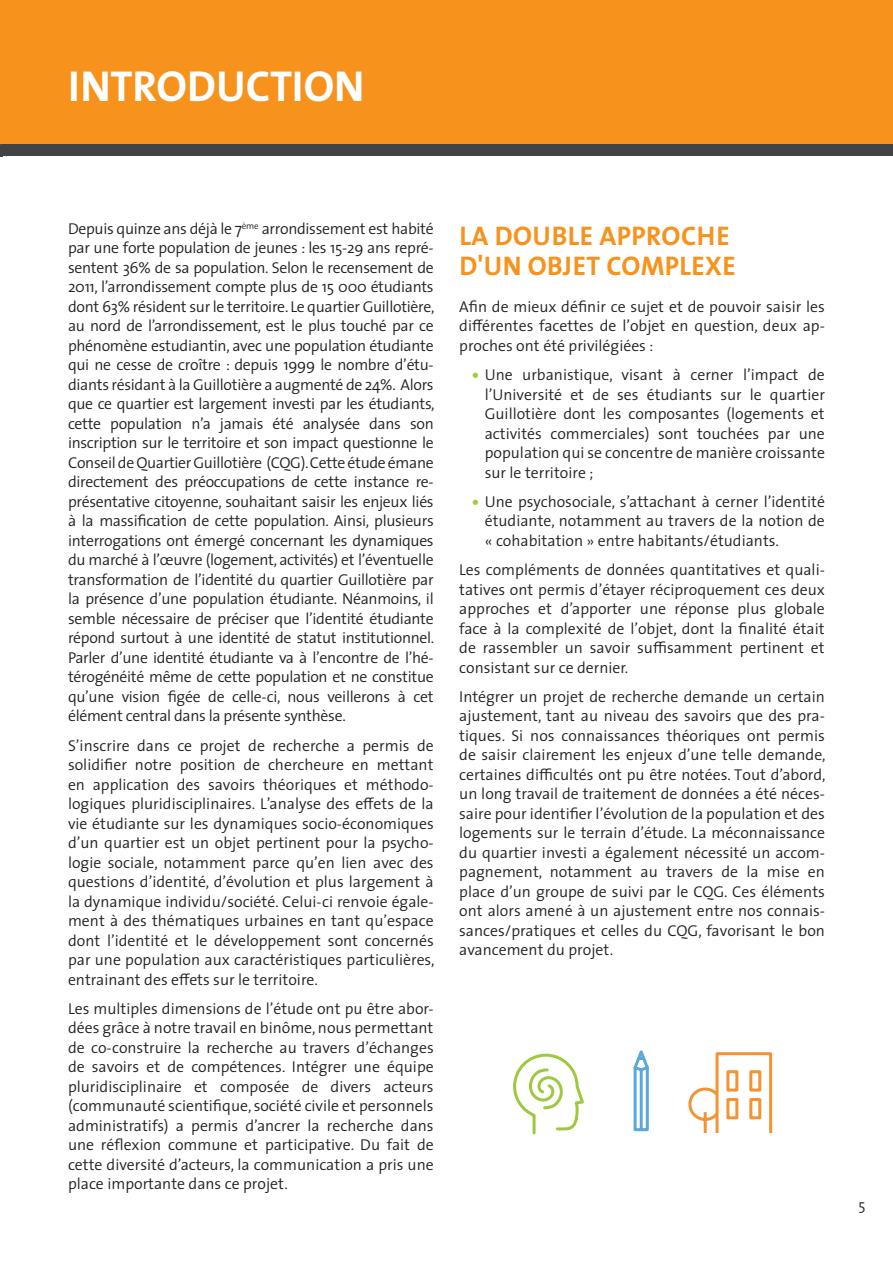
<style>
.page{position:relative;width:893px;height:1263px;background:#fff}
.page>*{position:absolute;margin:0;border:0;box-sizing:border-box;transform-origin:0 0}
._06_GROS_TITRE{font:43.5px "The Sans Bold Caps";color:#fff}
._01_TITRE{font:700 27px/30px "The Sans";letter-spacing:.015em;color:#f7931d}
._00_COURANT{font:300 15.75px/19.5px "The Sans";color:#231f20;text-align:justify}
.t1{font:300 15px "The Sans";color:#231f20}
.s1{font-family:"The Sans Extra Bold Caps";font-weight:400;color:#9ecb3a}
</style>
<div class="page">
<div style="left:0;top:0;width:893px;height:147px;background:#f7931d"></div>
<div style="left:0;top:144px;width:893px;height:12px;background:#414446"></div>
<svg style="left:688px;top:1052px;width:85px;height:81px"></svg>
<svg style="left:633px;top:1050px;width:16px;height:82px"></svg>
<svg style="left:513px;top:1053px;width:71px;height:82px"></svg>
<p class="_06_GROS_TITRE" style="left:68px;top:50px;width:298px">INTRODUCTION</p>
<p class="_00_COURANT" style="left:68px;top:218px;width:368px">Depuis quinze ans déjà le 7<sup>ème</sup> arrondissement est habité par une forte population de jeunes : les 15-29 ans repré&shy;sentent 36% de sa population. Selon le recensement de 2011, l’arrondissement compte plus de 15 000 étudiants dont 63% résident sur le territoire. Le quartier Guillotière, au nord de l’arrondissement, est le plus touché par ce phénomène estudiantin, avec une population étudiante qui ne cesse de croître : depuis 1999 le nombre d’étu&shy;diants résidant à la Guillotière a augmenté de 24%. Alors que ce quartier est largement investi par les étudiants, cette population n’a jamais été analysée dans son inscription sur le territoire et son impact questionne le Conseil de Quartier Guillotière (CQG). Cette étude émane directement des préoccupations de cette instance re&shy;présentative citoyenne, souhaitant saisir les enjeux liés à la massification de cette population. Ainsi, plusieurs interrogations ont émergé concernant les dynamiques du marché à l’œuvre (logement, activités) et l’éventuelle transformation de l’identité du quartier Guillotière par la présence d’une population étudiante. Néanmoins, il semble nécessaire de préciser que l’identité étudiante répond surtout à une identité de statut institutionnel.<br>Parler d’une identité étudiante va à l’encontre de l’hé&shy;térogénéité même de cette population et ne constitue qu’une vision figée de celle-ci, nous veillerons à cet élément central dans la présente synthèse.</p>
<p class="_00_COURANT" style="left:68px;top:735px;width:368px">S’inscrire dans ce projet de recherche a permis de solidifier notre position de chercheure en mettant en application des savoirs théoriques et méthodo&shy;logiques pluridisciplinaires. L’analyse des effets de la vie étudiante sur les dynamiques socio-économiques d’un quartier est un objet pertinent pour la psycho&shy;logie sociale, notamment parce qu’en lien avec des questions d’identité, d’évolution et plus largement à la dynamique individu/société. Celui-ci renvoie égale&shy;ment à des thématiques urbaines en tant qu’espace dont l’identité et le développement sont concernés par une population aux caractéristiques particulières, entrainant des effets sur le territoire.</p>
<p class="_00_COURANT" style="left:68px;top:998px;width:367px">Les multiples dimensions de l’étude ont pu être abor&shy;dées grâce à notre travail en binôme, nous permettant de co-construire la recherche au travers d’échanges de savoirs et de compétences. Intégrer une équipe pluridisciplinaire et composée de divers acteurs (communauté scientifique, société civile et personnels administratifs) a permis d’ancrer la recherche dans une réflexion commune et participative. Du fait de cette diversité d’acteurs, la communication a pris une place importante dans ce projet.</p>
<p class="_01_TITRE" style="left:459px;top:220px;width:278px">LA DOUBLE APPROCHE<br>D'UN OBJET COMPLEXE</p>
<p class="_00_COURANT" style="left:459px;top:296px;width:367px">Afin de mieux définir ce sujet et de pouvoir saisir les différentes facettes de l’objet en question, deux ap&shy;proches ont été privilégiées :</p>
<p class="_00_COURANT" style="left:485px;top:364px;width:342px;text-indent:-13px"><span class="s1">•</span> Une urbanistique, visant à cerner l’impact de l’Université et de ses étudiants sur le quartier Guillotière dont les composantes (logements et activités commerciales) sont touchées par une population qui se concentre de manière croissante sur le territoire ;</p>
<p class="_00_COURANT" style="left:485px;top:491px;width:342px;text-indent:-13px"><span class="s1">•</span> Une psychosociale, s’attachant à cerner l’identité étudiante, notamment au travers de la notion de « cohabitation » entre habitants/étudiants.</p>
<p class="_00_COURANT" style="left:459px;top:559px;width:367px">Les compléments de données quantitatives et quali&shy;tatives ont permis d’étayer réciproquement ces deux approches et d’apporter une réponse plus globale face à la complexité de l’objet, dont la finalité était de rassembler un savoir suffisamment pertinent et consistant sur ce dernier.</p>
<p class="_00_COURANT" style="left:459px;top:686px;width:368px">Intégrer un projet de recherche demande un certain ajustement, tant au niveau des savoirs que des pra&shy;tiques. Si nos connaissances théoriques ont permis de saisir clairement les enjeux d’une telle demande, certaines difficultés ont pu être notées. Tout d’abord, un long travail de traitement de données a été néces&shy;saire pour identifier l’évolution de la population et des logements sur le terrain d’étude. La méconnaissance du quartier investi a également nécessité un accom&shy;pagnement, notamment au travers de la mise en place d’un groupe de suivi par le CQG. Ces éléments ont alors amené à un ajustement entre nos connais&shy;sances/pratiques et celles du CQG, favorisant le bon avancement du projet.</p>
<p class="t1" style="left:858px;top:1193px;width:9px">5</p>
</div>
